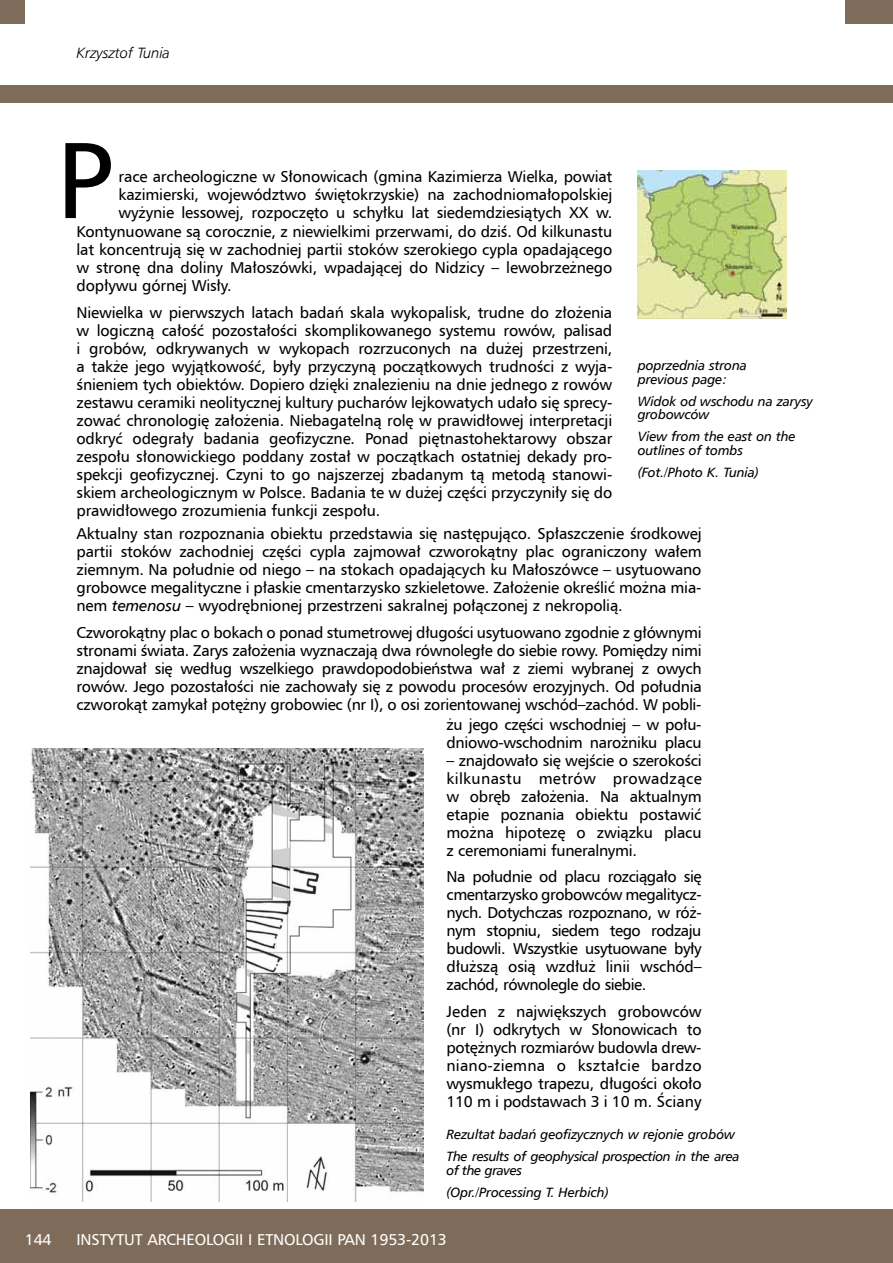
<style>
.page{position:relative;width:893px;height:1263px;background:#fff}
.page>*{position:absolute;margin:0;border:0;box-sizing:border-box;transform-origin:0 0}
.t1{font:108px "Humnst 777 EU";color:#000}
.t2{font:15.75px/18px "Humnst 777 EU";letter-spacing:-.01em;color:#000;text-align:justify}
.t3{font:15.75px "Humnst 777 EU";letter-spacing:-.01em;color:#fff}
.t4{font:italic 15px "Humnst 777 Lt EU";letter-spacing:-.01em;color:#000}
.t5{font:italic 13.5px/13.5px "Humnst 777 EU";letter-spacing:-.01em;color:#000}
.t6{font:italic 13.5px/22px "Humnst 777 EU";letter-spacing:-.03em;color:#000}
.s1{font-style:italic}
</style>
<div class="page">
<div style="left:0;top:1209px;width:893px;height:54px;background:#7f6b59"></div>
<div style="left:0;top:85px;width:893px;height:17px;background:#7f6b59"></div>
<div style="left:0;top:0;width:24px;height:24px;background:#7f6b59"></div>
<div style="left:845px;top:0;width:48px;height:24px;background:#7f6b59"></div>
<img style="left:31px;top:748px;width:392px;height:453px">
<img style="left:638px;top:170px;width:149px;height:149px">
<p class="t4" style="left:77px;top:44px;width:95px">Krzysztof Tunia</p>
<h1 class="t1" style="left:56px;top:113px;width:59px">P</h1>
<p class="t2" style="left:119px;top:167px;width:495px">race archeologiczne w Słonowicach (gmina Kazimierza Wielka, powiat kazimierski, województwo świętokrzyskie) na zachodniomałopolskiej wyżynie lessowej, rozpoczęto u schyłku lat siedemdziesiątych XX w.</p>
<p class="t2" style="left:77px;top:222px;width:537px">Kontynuowane są corocznie, z niewielkimi przerwami, do dziś. Od kilkunastu lat koncentrują się w zachodniej partii stoków szerokiego cypla opadającego w stronę dna doliny Małoszówki, wpadającej do N idzicy – lewobrzeżnego dopływu górnej Wisły.</p>
<p class="t2" style="left:77px;top:303px;width:537px">N iewielka w pierwszych latach badań skala wykopalisk, trudne do złożenia w logiczną całość pozostałości skomplikowanego systemu rowów, palisad i grobów, odkrywanych w wykopach rozrzuconych na dużej przestrzeni, a także jego wyjątkowość, były przyczyną początkowych trudności z wyja&shy;śnieniem tych obiektów. Dopiero dzięki znalezieniu na dnie jednego z rowów zestawu ceramiki neolitycznej kultury pucharów lejkowatych udało się sprecy&shy;zować chronologię założenia. N iebagatelną rolę w prawidłowej interpretacji odkryć odegrały badania geofizyczne. Ponad piętnastohektarowy obszar zespołu słonowickiego poddany został w początkach ostatniej dekady pro&shy;spekcji geofizycznej. Czyni to go najszerzej zbadanym tą metodą stanowi&shy;skiem archeologicznym w Polsce. Badania te w dużej części przyczyniły się do prawidłowego zrozumienia funkcji zespołu.</p>
<p class="t5" style="left:638px;top:359px;width:111px">poprzednia strona previous page:</p>
<p class="t5" style="left:638px;top:394px;width:177px">Widok od wschodu na zarysy grobowców</p>
<p class="t5" style="left:638px;top:430px;width:159px">View from the east on the outlines of tombs</p>
<p class="t5" style="left:638px;top:465px;width:123px">(Fot./Photo K. Tunia)</p>
<p class="t2" style="left:77px;top:524px;width:627px">Aktualny stan rozpoznania obiektu przedstawia się następująco. Spłaszczenie środkowej partii stoków zachodniej części cypla zajmował czworokątny plac ograniczony wałem ziemnym. Na południe od niego – na stokach opadających ku Małoszówce – usytuowano grobowce megalityczne i płaskie cmentarzysko szkieletowe. Założenie określić można mia&shy;nem <span class="s1">temenosu</span> – wyodrębnionej przestrzeni sakralnej połączonej z nekropolią.</p>
<p class="t2" style="left:77px;top:623px;width:627px">Czworokątny plac o bokach o ponad stumetrowej długości usytuowano zgodnie z głównymi stronami świata. Zarys założenia wyznaczają dwa równoległe do siebie rowy. Pomiędzy nimi znajdował się według wszelkiego prawdopodobieństwa wał z ziemi wybranej z owych rowów. Jego pozostałości nie zachowały się z powodu procesów erozyjnych. Od południa czworokąt zamykał potężny grobowiec (nr I), o osi zorientowanej wschód–zachód. W pobli-</p>
<p class="t2" style="left:446px;top:715px;width:257px">żu jego części wschodniej – w połu&shy;dniowo-wschodnim narożniku placu</p>
<p class="t2" style="left:446px;top:751px;width:257px">– znajdowało się wejście o szerokości kilkunastu metrów prowadzące w obręb założenia. Na aktualnym etapie poznania obiektu postawić można hipotezę o związku placu z ceremoniami funeralnymi.</p>
<p class="t2" style="left:446px;top:868px;width:257px">Na południe od placu rozciągało się cmentarzysko grobowców megalitycz&shy;nych. Dotychczas rozpoznano, w róż&shy;nym stopniu, siedem tego rodzaju budowli. Wszystkie usytuowane były dłuższą osią wzdłuż linii wschód– zachód, równolegle do siebie.</p>
<p class="t2" style="left:446px;top:1002px;width:257px">Jeden z największych grobowców (nr I) odkrytych w Słonowicach to potężnych rozmiarów budowla drew&shy;niano-ziemna o kształcie bardzo wysmukłego trapezu, długości około 110 m i podstawach 3 i 10 m. Ściany</p>
<p class="t6" style="left:446px;top:1123px;width:295px">Rezultat badań geofizycznych w rejonie grobów<br>The results of geophysical prospection in the area</p>
<p class="t5" style="left:446px;top:1159px;width:164px;line-height:22px">of the graves (Opr./Processing T. Herbich)</p>
<p class="t3" style="left:25px;top:1230px;width:28px">144</p>
<p class="t3" style="left:77px;top:1230px;width:372px">In stytut Archeologii i Etnologii PAN 1953-2013</p>
</div>
